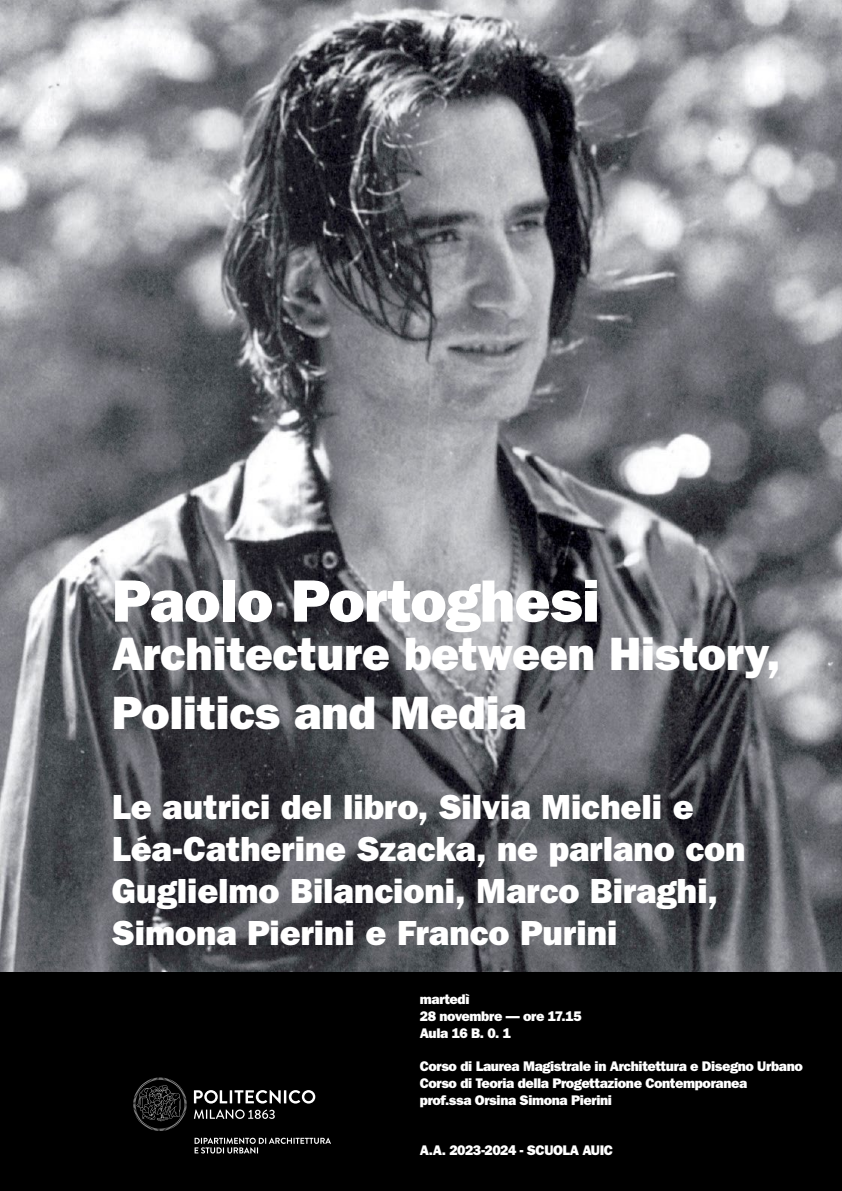
<style>
.page{position:relative;width:842px;height:1191px;background:#fff}
.page>*{position:absolute;margin:0;border:0;box-sizing:border-box;transform-origin:0 0}
.t1{font:60px "ITC Franklin Gothic Std Hvy";letter-spacing:-.01em;color:#fff}
.t2{font:47px/58.8px "ITC Franklin Gothic Std Hvy";letter-spacing:-.005em;color:#fff}
.t3{font:35px/42px "ITC Franklin Gothic Std Hvy";letter-spacing:-.005em;color:#fff}
.t4{font:14px/16.8px "ITC Franklin Gothic Std Hvy";letter-spacing:-.03em;color:#fff}
</style>
<div class="page">
<img style="left:0;top:0;width:842px;height:972px">
<div style="left:0;top:972px;width:842px;height:219px;background:#000"></div>
<svg style="left:195px;top:1137px;width:136px;height:16px"></svg>
<svg style="left:194px;top:1109px;width:81px;height:10px"></svg>
<svg style="left:194px;top:1090px;width:121px;height:13px"></svg>
<svg style="left:133px;top:1077px;width:54px;height:54px"></svg>
<h1 class="t1" style="left:112px;top:566px;width:490px">Paolo Portoghesi</h1>
<h2 class="t2" style="left:112px;top:624px;width:670px">Architecture between History,<br>Politics and Media</h2>
<h3 class="t3" style="left:112px;top:785px;width:635px">Le autrici del libro, Silvia Micheli e Léa-Catherine Szacka, ne parlano con Guglielmo Bilancioni, Marco Biraghi, Simona Pierini e Franco Purini</h3>
<p class="t4" style="left:420px;top:990px;width:163px">martedì<br>28 novembre — ore 17.15<br>Aula 16 B. 0. 1</p>
<p class="t4" style="left:420px;top:1058px;width:384px">Corso di Laurea Magistrale in Architettura e Disegno Urbano<br>Corso di Teoria della Progettazione Contemporanea<br>prof.ssa Orsina Simona Pierini</p>
<p class="t4" style="left:420px;top:1142px;width:195px">A.A. 2023-2024 - SCUOLA AUIC</p>
</div>
